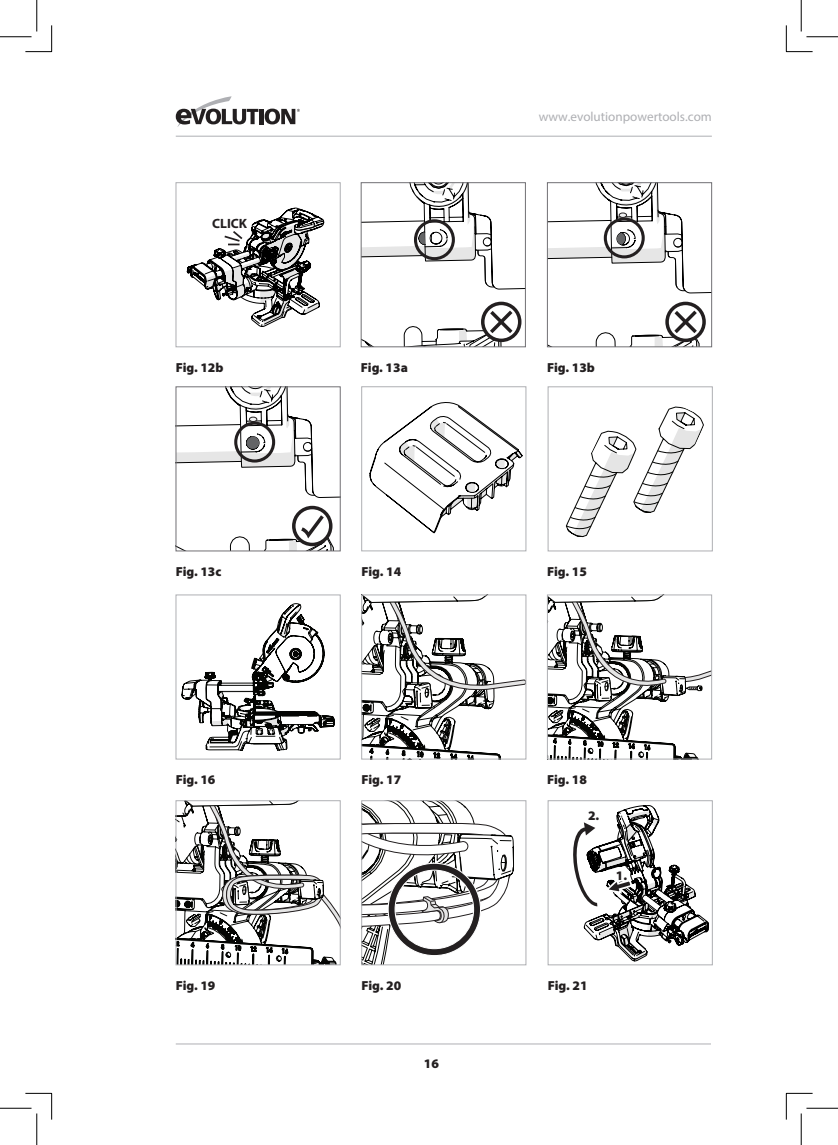
<style>
.page{position:relative;width:838px;height:1145px;background:#fff}
.page>*{position:absolute;margin:0;border:0;box-sizing:border-box;transform-origin:0 0}
.t1{font:700 13.47px "Myriad Pro";color:#231f20}
.t2{font:900 13.12px "Myriad Pro";color:#231f20}
.t3{font:13.12px "Myriad Pro";color:#aeafb3}
</style>
<div class="page">
<svg style="left:365px;top:347px;width:157px;height:205px"></svg>
<svg style="left:361px;top:386px;width:165px;height:165px"></svg>
<svg style="left:547px;top:386px;width:165px;height:165px"></svg>
<svg style="left:361px;top:595px;width:165px;height:165px"></svg>
<svg style="left:360px;top:182px;width:166px;height:165px"></svg>
<svg style="left:547px;top:182px;width:165px;height:165px"></svg>
<div style="left:618px;top:213px;width:8px;height:5px;border:1px solid #231f20;border-radius:50%"></div>
<svg style="left:175px;top:800px;width:165px;height:165px"></svg>
<svg style="left:547px;top:595px;width:166px;height:371px"></svg>
<svg style="left:361px;top:800px;width:165px;height:165px"></svg>
<svg style="left:175px;top:96px;width:165px;height:664px"></svg>
<hr style="left:176px;top:136px;width:535px;height:1px;background:#aeafb3">
<hr style="left:176px;top:1044px;width:535px;height:1px;background:#aeafb3">
<svg style="left:25px;top:25px;width:27px;height:27px"></svg>
<svg style="left:25px;top:1093px;width:27px;height:27px"></svg>
<svg style="left:786px;top:25px;width:26px;height:27px"></svg>
<svg style="left:786px;top:1093px;width:26px;height:27px"></svg>
<hr style="left:0;top:36px;width:32px;height:2px;background:#fff">
<hr style="left:806px;top:36px;width:31px;height:2px;background:#fff">
<hr style="left:0;top:1107px;width:32px;height:2px;background:#fff">
<hr style="left:806px;top:1107px;width:31px;height:2px;background:#fff">
<hr style="left:36px;top:0;width:2px;height:32px;background:#fff">
<hr style="left:36px;top:1113px;width:2px;height:32px;background:#fff">
<hr style="left:800px;top:0;width:2px;height:32px;background:#fff">
<hr style="left:800px;top:1113px;width:2px;height:32px;background:#fff">
<hr style="left:0;top:36px;width:32px;height:1px;background:#000">
<hr style="left:806px;top:36px;width:31px;height:1px;background:#000">
<hr style="left:0;top:1108px;width:32px;height:1px;background:#000">
<hr style="left:806px;top:1108px;width:31px;height:1px;background:#000">
<hr style="left:36px;top:0;width:1px;height:32px;background:#000">
<hr style="left:36px;top:1113px;width:1px;height:32px;background:#000">
<hr style="left:800px;top:0;width:1px;height:32px;background:#000">
<hr style="left:800px;top:1113px;width:1px;height:32px;background:#000">
<p class="t1" style="left:212px;top:214px;width:37px">CLICK</p>
<p class="t2" style="left:176px;top:359px;width:49px">Fig. 12b</p>
<p class="t2" style="left:176px;top:563px;width:47px">Fig. 13c</p>
<p class="t2" style="left:361px;top:359px;width:48px">Fig. 13a</p>
<p class="t3" style="left:538px;top:109px;width:175px">www.evolutionpowertools.com</p>
<p class="t2" style="left:547px;top:359px;width:49px">Fig. 13b</p>
<p class="t2" style="left:361px;top:563px;width:41px">Fig. 14</p>
<p class="t2" style="left:547px;top:563px;width:41px">Fig. 15</p>
<p class="t2" style="left:176px;top:771px;width:41px">Fig. 16</p>
<p class="t2" style="left:361px;top:771px;width:41px">Fig. 17</p>
<p class="t2" style="left:547px;top:771px;width:41px">Fig. 18</p>
<p class="t2" style="left:588px;top:807px;width:13px">2.</p>
<p class="t2" style="left:616px;top:867px;width:13px">1.</p>
<p class="t2" style="left:176px;top:977px;width:41px">Fig. 19</p>
<p class="t2" style="left:361px;top:977px;width:41px">Fig. 20</p>
<p class="t2" style="left:548px;top:977px;width:41px">Fig. 21</p>
<p class="t2" style="left:424px;top:1055px;width:17px">16</p>
</div>
